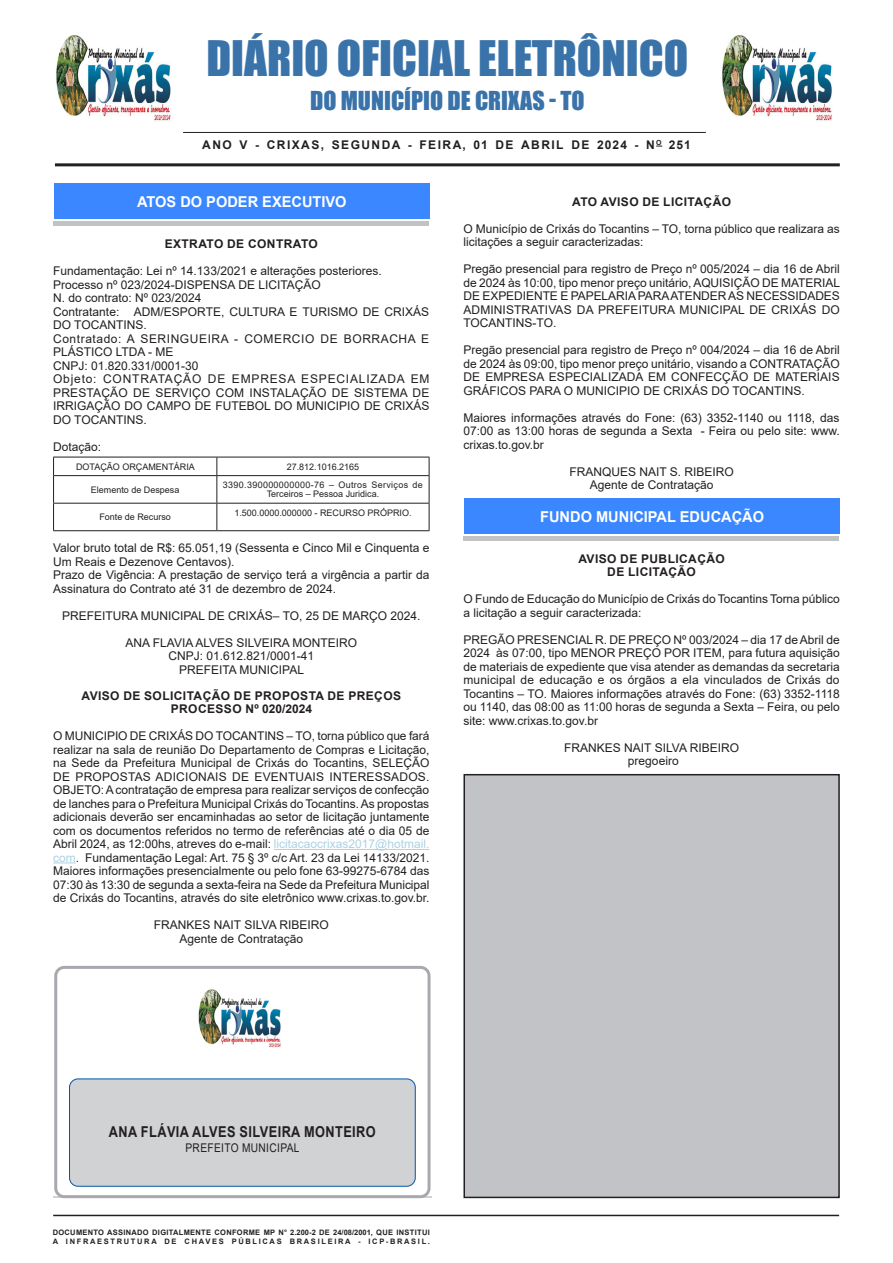
<style>
.page{position:relative;width:893px;height:1263px;background:#fff}
.page>*{position:absolute;margin:0;border:0;box-sizing:border-box;transform-origin:0 0}
.t1{font:45px "Impact";color:#3a73aa}
.t2{font:24px "Impact";color:#3a73aa}
.Chancela{font:700 15px "Arial";color:#fff}
.t3{font:700 15px "Arial";letter-spacing:.035em;color:#231f20;scale:.85 1}
.SEM_PARAGRAFO{font:12px/13.5px "Arial";color:#231f20;text-align:justify}
.CARGO{font:12px "Arial";color:#231f20}
.TITULOS{font:700 12px/13.5px "Arial";letter-spacing:.035em;color:#231f20;text-align:center}
.SEM_PARAGRAFO-2{font:12px/13.5px "Arial";letter-spacing:.045em;color:#231f20}
.TITULOS-2{font:700 12px "Arial";letter-spacing:.12em;color:#231f20}
.CIDADE{font:12px "Arial";color:#231f20}
.SEM_PARAGRAFO-3{font:12px "Arial";letter-spacing:.035em;color:#231f20;scale:.85 1}
.SEM_PARAGRAFO-4{font:9px "Arial";color:#231f20}
.SEM_PARAGRAFO-5{font:9px/9px "Arial";letter-spacing:.035em;color:#231f20;text-align:center}
.t4{font:700 7.5px "Arial";letter-spacing:.04em;color:#231f20}
.t5{font:700 7.5px "Arial";letter-spacing:.225em;color:#231f20}
.s1{color:#acd2e4}
</style>
<div class="page">
<hr style="left:53px;top:1215px;width:786px;height:1px;background:#231f20">
<hr style="left:55px;top:163px;width:785px;height:3px;background:#231f20">
<hr style="left:183px;top:132px;width:523px;height:1px;background:#231f20">
<hr style="left:53px;top:1197px;width:379px;height:1px;background:#d1d2d4">
<div style="left:54px;top:966px;width:377px;height:232px;border:3px solid #a8a9ad;border-radius:9px"></div>
<div style="left:70px;top:1079px;width:345px;height:107px;background:#d1d2d4;border-radius:9px"></div>
<div style="left:69px;top:1079px;width:346px;height:107px;border:1px solid #0057a8;border-radius:9px"></div>
<img style="left:198px;top:989px;width:83px;height:59px">
<img style="left:722px;top:35px;width:110px;height:87px">
<img style="left:56px;top:35px;width:115px;height:87px">
<div style="left:53px;top:189px;width:375px;height:37px;background:#c1c2c4"></div>
<div style="left:53px;top:186px;width:375px;height:35px;background:#fff"></div>
<div style="left:54px;top:184px;width:375px;height:35px;background:#3a87ff"></div>
<div style="left:464px;top:775px;width:375px;height:422px;background:#c2c3c6"></div>
<div style="left:463px;top:774px;width:377px;height:424px;border:2px solid #231f20"></div>
<div style="left:463px;top:503px;width:376px;height:37px;background:#c1c2c4"></div>
<div style="left:463px;top:500px;width:376px;height:36px;background:linear-gradient(to right,#fff,#fff)"></div>
<div style="left:465px;top:498px;width:375px;height:35px;background:#3a87ff"></div>
<hr style="left:53px;top:457px;width:164px;height:1px;background:#231f20">
<hr style="left:217px;top:457px;width:212px;height:1px;background:#231f20">
<hr style="left:53px;top:475px;width:164px;height:1px;background:#231f20">
<hr style="left:217px;top:475px;width:212px;height:1px;background:#231f20">
<hr style="left:53px;top:503px;width:164px;height:1px;background:#231f20">
<svg style="left:53px;top:457px;width:1px;height:73px"></svg>
<hr style="left:217px;top:503px;width:212px;height:1px;background:#231f20">
<svg style="left:216px;top:457px;width:1px;height:73px"></svg>
<svg style="left:429px;top:457px;width:1px;height:73px"></svg>
<hr style="left:53px;top:530px;width:164px;height:1px;background:#231f20">
<hr style="left:217px;top:530px;width:212px;height:1px;background:#231f20">
<hr style="left:274px;top:849px;width:155px;height:1px;background:#acd2e4">
<svg style="left:53px;top:862px;width:23px;height:1px"></svg>
<p class="t1" style="left:206px;top:23px;width:483px">DIÁRIO OFICIAL ELETRÔNICO</p>
<p class="t2" style="left:310px;top:82px;width:276px">DO MUNICÍPIO DE CRIXAS - TO</p>
<p class="TITULOS-2" style="left:202px;top:137px;width:490px">ANO V - CRIXAS, SEGUNDA - FEIRA, 01 DE ABRIL DE 2024 - N<sup>O</sup> 251</p>
<p class="Chancela" style="left:137px;top:191px;width:211px">ATOS DO PODER EXECUTIVO</p>
<p class="TITULOS" style="left:165px;top:237px;width:155px">EXTRATO DE CONTRATO</p>
<p class="SEM_PARAGRAFO" style="left:53px;top:264px;width:330px">Fundamentação: Lei nº 14.133/2021 e alterações posteriores.</p>
<p class="SEM_PARAGRAFO" style="left:53px;top:278px;width:269px">Processo nº 023/2024-DISPENSA DE LICITAÇÃO</p>
<p class="SEM_PARAGRAFO" style="left:53px;top:291px;width:150px">N. do contrato: Nº 023/2024</p>
<p class="SEM_PARAGRAFO" style="left:53px;top:305px;width:378px">Contratante: ADM/ESPORTE, CULTURA E TURISMO DE CRIXÁS<br>DO TOCANTINS.</p>
<p class="SEM_PARAGRAFO-2" style="left:53px;top:332px;width:378px">Contratado: A SERINGUEIRA - COMERCIO DE BORRACHA E<br>PLÁSTICO LTDA - ME</p>
<p class="SEM_PARAGRAFO" style="left:53px;top:359px;width:147px">CNPJ: 01.820.331/0001-30</p>
<p class="SEM_PARAGRAFO" style="left:53px;top:372px;width:378px">Objeto: CONTRATAÇÃO DE EMPRESA ESPECIALIZADA EM PRESTAÇÃO DE SERVIÇO COM INSTALAÇÃO DE SISTEMA DE IRRIGAÇÃO DO CAMPO DE FUTEBOL DO MUNICIPIO DE CRIXÁS DO TOCANTINS.</p>
<p class="SEM_PARAGRAFO" style="left:53px;top:440px;width:50px">Dotação:</p>
<p class="SEM_PARAGRAFO-4" style="left:76px;top:460px;width:120px">DOTAÇÃO ORÇAMENTÁRIA</p>
<p class="SEM_PARAGRAFO-4" style="left:287px;top:460px;width:74px">27.812.1016.2165</p>
<p class="SEM_PARAGRAFO-4" style="left:91px;top:483px;width:90px">Elemento de Despesa</p>
<p class="SEM_PARAGRAFO-5" style="left:223px;top:480px;width:202px">3390.390000000000-76 – Outros Serviços de<br>Terceiros – Pessoa Juridica.</p>
<p class="SEM_PARAGRAFO-4" style="left:99px;top:511px;width:73px">Fonte de Recurso</p>
<p class="SEM_PARAGRAFO-4" style="left:234px;top:506px;width:179px">1.500.0000.000000 - RECURSO PRÓPRIO.</p>
<p class="SEM_PARAGRAFO" style="left:53px;top:541px;width:378px">Valor bruto total de R$: 65.051,19 (Sessenta e Cinco Mil e Cinquenta e<br>Um Reais e Dezenove Centavos).</p>
<p class="SEM_PARAGRAFO" style="left:53px;top:568px;width:378px">Prazo de Vigência: A prestação de serviço terá a virgência a partir da<br>Assinatura do Contrato até 31 de dezembro de 2024.</p>
<p class="CIDADE" style="left:62px;top:607px;width:360px">PREFEITURA MUNICIPAL DE CRIXÁS– TO, 25 DE MARÇO 2024.</p>
<p class="CARGO" style="left:126px;top:634px;width:233px">ANA FLAVIA ALVES SILVEIRA MONTEIRO</p>
<p class="CARGO" style="left:169px;top:648px;width:147px">CNPJ: 01.612.821/0001-41</p>
<p class="CARGO" style="left:179px;top:661px;width:126px">PREFEITA MUNICIPAL</p>
<p class="TITULOS" style="left:81px;top:689px;width:321px">AVISO DE SOLICITAÇÃO DE PROPOSTA DE PREÇOS<br>PROCESSO Nº 020/2024</p>
<p class="SEM_PARAGRAFO" style="left:53px;top:729px;width:378px">O MUNICIPIO DE CRIXÁS DO TOCANTINS – TO, torna público que fará realizar na sala de reunião Do Departamento de Compras e Licitação, na Sede da Prefeitura Municipal de Crixás do Tocantins, SELEÇÃO DE PROPOSTAS ADICIONAIS DE EVENTUAIS INTERESSADOS.<br>OBJETO: A contratação de empresa para realizar serviços de confecção de lanches para o Prefeitura Municipal Crixás do Tocantins. As propostas adicionais deverão ser encaminhadas ao setor de licitação juntamente com os documentos referidos no termo de referências até o dia 05 de Abril 2024, as 12:00hs, atreves do e-mail: <span class="s1">licitacaocrixas2017@hotmail. com</span>. Fundamentação Legal: Art. 75 § 3º c/c Art. 23 da Lei 14133/2021.<br>Maiores informações presencialmente ou pelo fone 63-99275-6784 das 07:30 às 13:30 de segunda a sexta-feira na Sede da Prefeitura Municipal de Crixás do Tocantins, através do site eletrônico www.crixas.to.gov.br.</p>
<p class="CARGO" style="left:154px;top:917px;width:176px">FRANKES NAIT SILVA RIBEIRO</p>
<p class="CARGO" style="left:180px;top:930px;width:125px">Agente de Contratação</p>
<p class="TITULOS" style="left:572px;top:195px;width:160px">ATO AVISO DE LICITAÇÃO</p>
<p class="SEM_PARAGRAFO" style="left:463px;top:222px;width:378px">O Município de Crixás do Tocantins – TO, torna público que realizara as licitações a seguir caracterizadas:</p>
<p class="SEM_PARAGRAFO" style="left:463px;top:262px;width:378px">Pregão presencial para registro de Preço nº 005/2024 – dia 16 de Abril de 2024 às 10:00, tipo menor preço unitário, AQUISIÇÃO DE MATERIAL DE EXPEDIENTE E PAPELARIA PARA ATENDER AS NECESSIDADES ADMINISTRATIVAS DA PREFEITURA MUNICIPAL DE CRIXÁS DO TOCANTINS-TO.</p>
<p class="SEM_PARAGRAFO" style="left:463px;top:343px;width:378px">Pregão presencial para registro de Preço nº 004/2024 – dia 16 de Abril de 2024 às 09:00, tipo menor preço unitário, visando a CONTRATAÇÃO DE EMPRESA ESPECIALIZADA EM CONFECÇÃO DE MATERIAIS GRÁFICOS PARA O MUNICIPIO DE CRIXÁS DO TOCANTINS.</p>
<p class="SEM_PARAGRAFO" style="left:463px;top:411px;width:378px">Maiores informações através do Fone: (63) 3352-1140 ou 1118, das 07:00 as 13:00 horas de segunda a Sexta - Feira ou pelo site: www. crixas.to.gov.br</p>
<p class="CARGO" style="left:569px;top:463px;width:166px">FRANQUES NAIT S. RIBEIRO</p>
<p class="CARGO" style="left:590px;top:477px;width:125px">Agente de Contratação</p>
<p class="Chancela" style="left:540px;top:506px;width:226px">FUNDO MUNICIPAL EDUCAÇÃO</p>
<p class="TITULOS" style="left:578px;top:552px;width:148px">AVISO DE PUBLICAÇÃO</p>
<p class="TITULOS" style="left:607px;top:565px;width:90px">DE LICITAÇÃO</p>
<p class="SEM_PARAGRAFO" style="left:463px;top:592px;width:378px">O Fundo de Educação do Município de Crixás do Tocantins Torna público a licitação a seguir caracterizada:</p>
<p class="SEM_PARAGRAFO" style="left:463px;top:633px;width:378px">PREGÃO PRESENCIAL R. DE PREÇO Nº 003/2024 – dia 17 de Abril de 2024 às 07:00, tipo MENOR PREÇO POR ITEM, para futura aquisição de materiais de expediente que visa atender as demandas da secretaria municipal de educação e os órgãos a ela vinculados de Crixás do Tocantins – TO. Maiores informações através do Fone: (63) 3352-1118 ou 1140, das 08:00 as 11:00 horas de segunda a Sexta – Feira, ou pelo site: www.crixas.to.gov.br</p>
<p class="CARGO" style="left:564px;top:739px;width:176px">FRANKES NAIT SILVA RIBEIRO</p>
<p class="CARGO" style="left:628px;top:753px;width:52px">pregoeiro</p>
<p class="t3" style="left:109px;top:1121px;width:316px">ANA FLÁVIA ALVES SILVEIRA MONTEIRO</p>
<p class="SEM_PARAGRAFO-3" style="left:185px;top:1139px;width:136px">PREFEITO MUNICIPAL</p>
<p class="t4" style="left:53px;top:1227px;width:379px">DOCUMENTO ASSINADO DIGITALMENTE CONFORME MP N° 2.200-2 DE 24/08/2001, QUE INSTITUI</p>
<p class="t5" style="left:53px;top:1236px;width:379px">A INFRAESTRUTURA DE CHAVES PÚBLICAS BRASILEIRA - ICP-BRASIL.</p>
</div>
